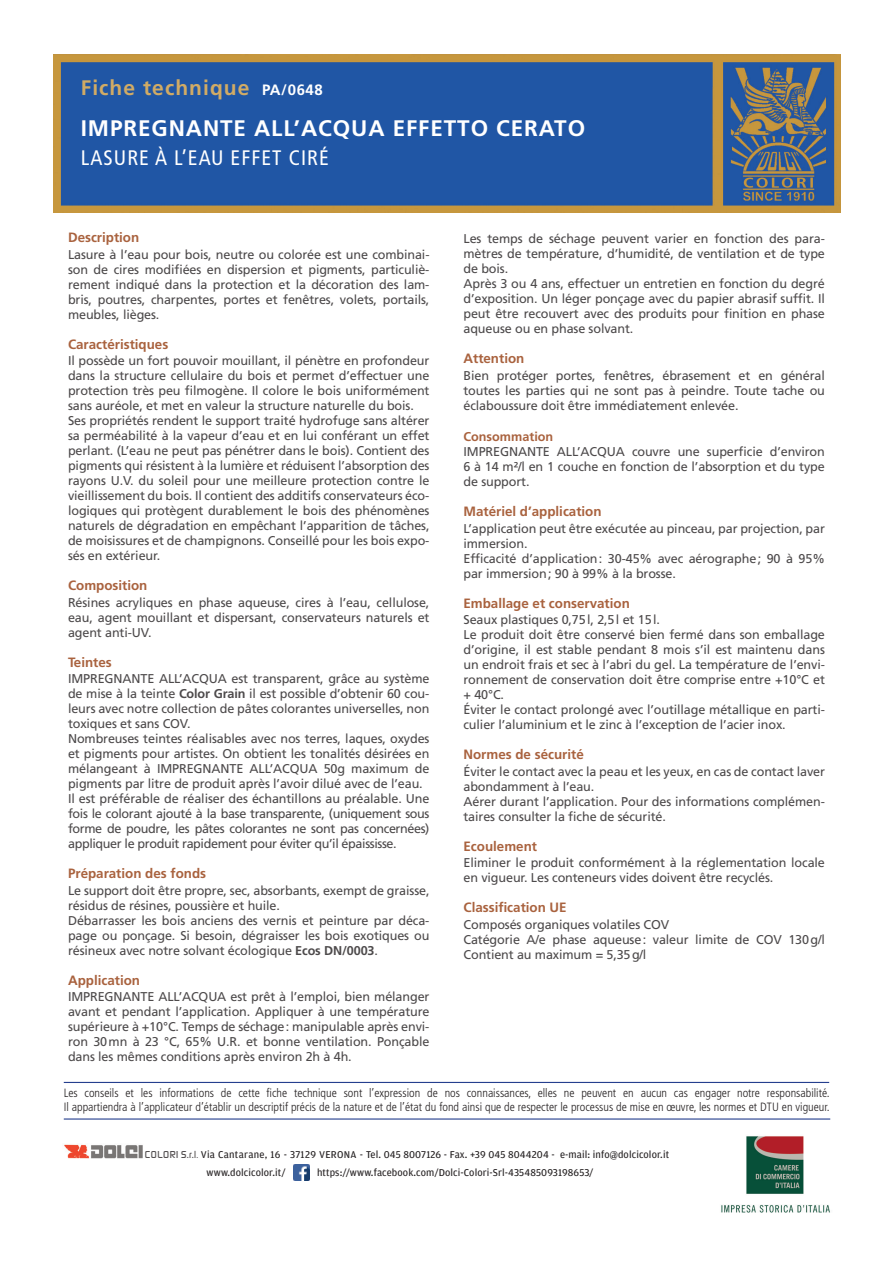
<style>
.page{position:relative;width:893px;height:1263px;background:#fff}
.page>*{position:absolute;margin:0;border:0;box-sizing:border-box;transform-origin:0 0}
.t1{font:700 22.5px "Frutiger LT Std";letter-spacing:.04em;color:#fff}
.t2{font:condensed 21px "Frutiger LT Std";letter-spacing:.05em;color:#fff}
.t3{font:700 21px "Frutiger LT Std";letter-spacing:.05em;color:#d1ab65}
.t4{font:700 15px "Frutiger";letter-spacing:.04em;color:#fff}
.t5{font:700 13.5px "Frutiger";color:#a9623e}
.t6{font:12.75px/15px "Frutiger";letter-spacing:-.01em;color:#4d4a4b}
.t7{font:700 12.75px "Frutiger";color:#a9623e}
.t8{font:300 condensed 12px/13.5px "Frutiger LT Std";color:#231f20}
.t9{font:10.5px/18px "Amplitude";letter-spacing:.01em;color:#231f20}
.s1{font-weight:700}
.s2{font-family:"Digital Sans EF";font-weight:500;color:#524e4f}
.s3{font-family:"Digital Sans EF";font-weight:500;font-size:9px;color:#524e4f}
.s4{font-style:inherit}
</style>
<div class="page">
<hr style="left:64px;top:1082px;width:765px;height:1px;background:#253f8e">
<hr style="left:64px;top:1118px;width:766px;height:1px;background:#253f8e">
<img style="left:721px;top:1136px;width:109px;height:77px">
<img style="left:53px;top:55px;width:788px;height:157px">
<img style="left:64px;top:1144px;width:79px;height:14px">
<img style="left:293px;top:1164px;width:16px;height:16px">
<h2 class="t3" style="left:81px;top:75px;width:170px">Fiche technique</h2>
<p class="t4" style="left:262px;top:81px;width:62px">PA/0648</p>
<h1 class="t1" style="left:81px;top:115px;width:506px">IMPREGNANTE ALL’ACQUA EFFETTO CERATO</h1>
<h2 class="t2" style="left:81px;top:145px;width:249px">LASURE À L’EAU EFFET CIRÉ</h2>
<p class="t5" style="left:68px;top:230px;width:73px">Description</p>
<p class="t6" style="left:68px;top:247px;width:363px;text-align:justify">Lasure à l’eau pour bois, neutre ou colorée est une combinai&shy;son de cires modifiées en dispersion et pigments, particuliè&shy;rement indiqué dans la protection et la décoration des lam&shy;bris, poutres, charpentes, portes et fenêtres, volets, portails, meubles, lièges.</p>
<p class="t5" style="left:68px;top:336px;width:102px">Caractéristiques</p>
<p class="t6" style="left:68px;top:353px;width:363px">Il possède un fort pouvoir mouillant, il pénètre en profondeur dans la structure cellulaire du bois et permet d’effectuer une protection très peu filmogène. Il colore le bois uniformément sans auréole, et met en valeur la structure naturelle du bois.<br>Ses propriétés rendent le support traité hydrofuge sans altérer sa perméabilité à la vapeur d’eau et en lui conférant un effet perlant. (L’eau ne peut pas pénétrer dans le bois). Contient des pigments qui résistent à la lumière et réduisent l’absorption des rayons U.V. du soleil pour une meilleure protection contre le vieillissement du bois. Il contient des additifs conservateurs éco&shy;logiques qui protègent durablement le bois des phénomènes naturels de dégradation en empêchant l’apparition de tâches, de moisissures et de champignons. Conseillé pour les bois expo&shy;sés en extérieur.</p>
<p class="t5" style="left:68px;top:578px;width:81px">Composition</p>
<p class="t6" style="left:68px;top:595px;width:363px;text-align:justify">Résines acryliques en phase aqueuse, cires à l’eau, cellulose, eau, agent mouillant et dispersant, conservateurs naturels et agent anti-UV.</p>
<p class="t5" style="left:68px;top:654px;width:45px">Teintes</p>
<p class="t6" style="left:68px;top:671px;width:363px">IMPREGNANTE ALL’ACQUA est transparent, grâce au système de mise à la teinte <span class="s1">Color Grain</span> il est possible d’obtenir 60 cou&shy;leurs avec notre collection de pâtes colorantes universelles, non toxiques et sans COV.<br>Nombreuses teintes réalisables avec nos terres, laques, oxydes et pigments pour artistes. On obtient les tonalités désirées en mélangeant à IMPREGNANTE ALL’ACQUA 50g maximum de pigments par litre de produit après l’avoir dilué avec de l’eau.<br>Il est préférable de réaliser des échantillons au préalable. Une fois le colorant ajouté à la base transparente, (uniquement sous forme de poudre, les pâtes colorantes ne sont pas concernées) appliquer le produit rapidement pour éviter qu’il épaississe.</p>
<p class="t5" style="left:68px;top:866px;width:140px">Préparation des fonds</p>
<p class="t6" style="left:68px;top:883px;width:363px">Le support doit être propre, sec, absorbants, exempt de graisse, résidus de résines, poussière et huile.<br>Débarrasser les bois anciens des vernis et peinture par déca&shy;page ou ponçage. Si besoin, dégraisser les bois exotiques ou résineux avec notre solvant écologique <span class="s1">Ecos DN/0003</span>.</p>
<p class="t5" style="left:68px;top:972px;width:74px">Application</p>
<p class="t6" style="left:68px;top:989px;width:363px;text-align:justify">IMPREGNANTE ALL’ACQUA est prêt à l’emploi, bien mélanger avant et pendant l’application. Appliquer à une température supérieure à +10°C. Temps de séchage : manipulable après envi&shy;ron 30 mn à 23 °C, 65% U.R. et bonne ventilation. Ponçable dans les mêmes conditions après environ 2h à 4h.</p>
<p class="t6" style="left:463px;top:231px;width:363px">Les temps de séchage peuvent varier en fonction des para&shy;mètres de température, d’humidité, de ventilation et de type de bois.<br>Après 3 ou 4 ans, effectuer un entretien en fonction du degré d’exposition. Un léger ponçage avec du papier abrasif suffit. Il peut être recouvert avec des produits pour finition en phase aqueuse ou en phase solvant.</p>
<p class="t5" style="left:463px;top:351px;width:62px">Attention</p>
<p class="t6" style="left:463px;top:368px;width:363px;text-align:justify">Bien protéger portes, fenêtres, ébrasement et en général toutes les parties qui ne sont pas à peindre. Toute tache ou éclaboussure doit être immédiatement enlevée.</p>
<p class="t7" style="left:463px;top:429px;width:91px">Consommation</p>
<p class="t6" style="left:463px;top:444px;width:363px;text-align:justify">IMPREGNANTE ALL’ACQUA couvre une superficie d’environ 6 à 14 m²/l en 1 couche en fonction de l’absorption et du type de support.</p>
<p class="t5" style="left:463px;top:504px;width:140px">Matériel d’application</p>
<p class="t6" style="left:463px;top:521px;width:363px">L’application peut être exécutée au pinceau, par projection, par immersion.<br>Efficacité d’application : 30-45% avec aérographe ; 90 à 95% par immersion ; 90 à 99% à la brosse.</p>
<p class="t5" style="left:463px;top:595px;width:168px">Emballage et conservation</p>
<p class="t6" style="left:463px;top:612px;width:363px">Seaux plastiques 0,75 l, 2,5 l et 15 l.<br>Le produit doit être conservé bien fermé dans son emballage d’origine, il est stable pendant 8 mois s’il est maintenu dans un endroit frais et sec à l’abri du gel. La température de l’envi&shy;ronnement de conservation doit être comprise entre +10°C et + 40°C.<br>Éviter le contact prolongé avec l’outillage métallique en parti&shy;culier l’aluminium et le zinc à l’exception de l’acier inox.</p>
<p class="t5" style="left:463px;top:747px;width:122px">Normes de sécurité</p>
<p class="t6" style="left:463px;top:764px;width:363px">Éviter le contact avec la peau et les yeux, en cas de contact laver abondamment à l’eau.<br>Aérer durant l’application. Pour des informations complémen&shy;taires consulter la fiche de sécurité.</p>
<p class="t5" style="left:463px;top:838px;width:75px">Ecoulement</p>
<p class="t6" style="left:463px;top:855px;width:363px">Eliminer le produit conformément à la réglementation locale en vigueur. Les conteneurs vides doivent être recyclés.</p>
<p class="t5" style="left:463px;top:900px;width:105px">Classification UE</p>
<p class="t6" style="left:463px;top:917px;width:363px">Composés organiques volatiles COV<br>Catégorie A/e phase aqueuse : valeur limite de COV 130 g/l<br>Contient au maximum = 5,35 g/l</p>
<p class="t8" style="left:64px;top:1087px;width:767px">Les conseils et les informations de cette che technique sont l’expression de nos connaissances, elles ne peuvent en aucun cas engager notre responsabilité.<br>Il appartiendra à l’applicateur d’établir un descriptif précis de la nature et de l’état du fond ainsi que de respecter le processus de mise en œuvre, les normes et DTU en vigueur.</p>
<p class="t9" style="left:206px;top:1145px;width:464px;text-indent:-62px"><span class="s2">COLORI S.r.l</span><span class="s3">.</span> Via Cantarane, 16 <span class="s4">- 37129 VERONA -</span> Tel. 045 8007126 - Fax. +39 045 8044204 - e-mail: info@dolcicolor.it www.dolcicolor.it/</p>
<p class="t9" style="left:317px;top:1163px;width:278px">https://www.facebook.com/Dolci-Colori-Srl-435485093198653/</p>
</div>
